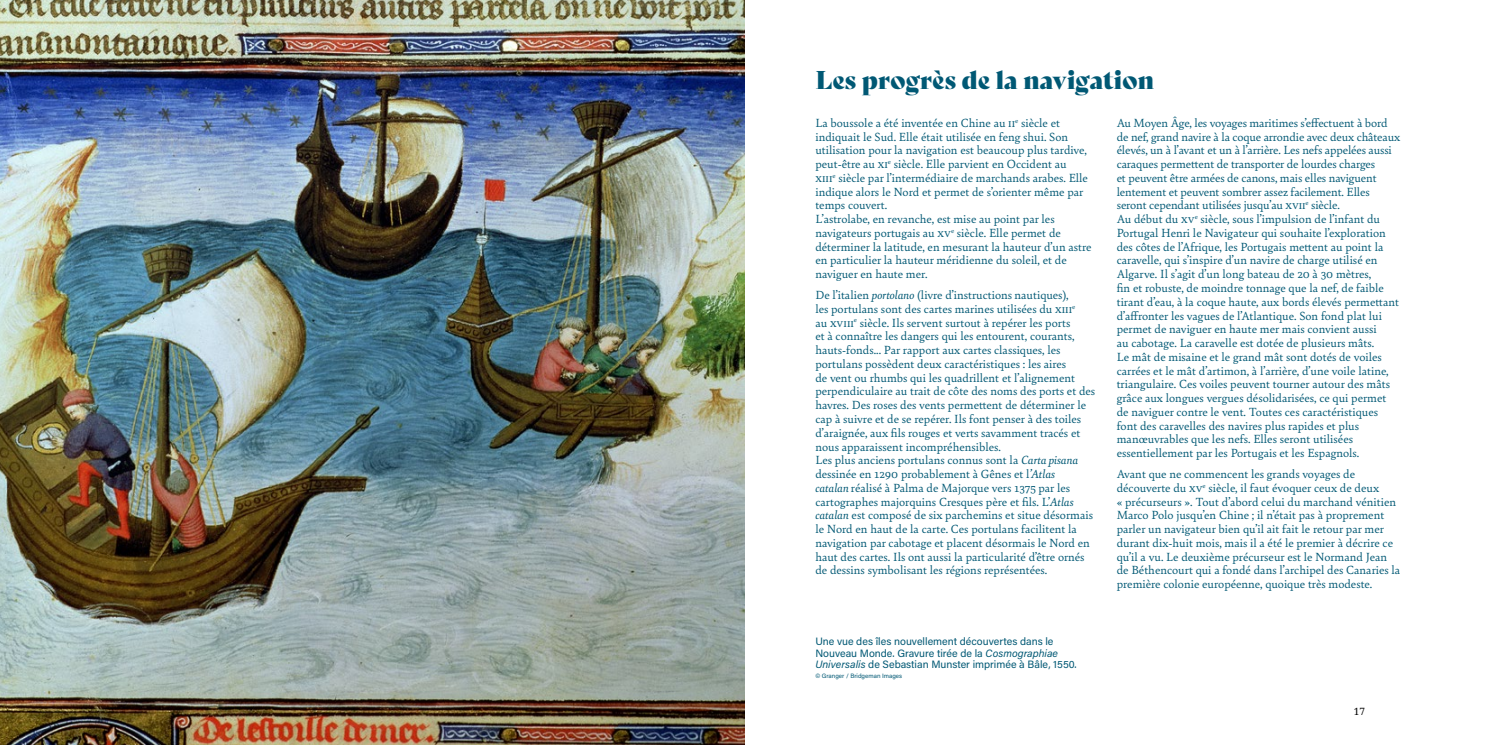
<style>
.page{position:relative;width:1489px;height:745px;background:#fff}
.page>*{position:absolute;margin:0;border:0;box-sizing:border-box;transform-origin:0 0}
.t1{font:25px "Bely Display";color:#005874}
.t2{font:12.5px/13.8px "Bely";color:#005874}
.t3{font:10.62px/11.9px "Acumin Pro";color:#005874}
.t4{font:10px "Droid Serif";color:#000}
.t5{font:6.25px "Acumin Pro";color:#005874}
.s1{font-style:italic}
</style>
<div class="page">
<img style="left:0;top:0;width:744px;height:744px">
<h1 class="t1" style="left:815px;top:60px;width:340px">Les progrès de la navigation</h1>
<p class="t2" style="left:815px;top:115px;width:278px">La boussole a été inventée en Chine au ii<sup>e</sup> siècle et indiquait le Sud. Elle était utilisée en feng shui. Son utilisation pour la navigation est beaucoup plus tardive, peut-être au xi<sup>e</sup> siècle. Elle parvient en Occident au<br>xiii<sup>e</sup> siècle par l’intermédiaire de marchands arabes. Elle indique alors le Nord et permet de s’orienter même par temps couvert.<br>L’astrolabe, en revanche, est mise au point par les navigateurs portugais au xv<sup>e</sup> siècle. Elle permet de déterminer la latitude, en mesurant la hauteur d’un astre en particulier la hauteur méridienne du soleil, et de naviguer en haute mer.</p>
<p class="t2" style="left:815px;top:287px;width:281px">De l’italien <span class="s1">portolano</span> (livre d’instructions nautiques),<br>les portulans sont des cartes marines utilisées du xiii<sup>e<br></sup>au xviii<sup>e</sup> siècle. Ils servent surtout à repérer les ports<br>et à connaître les dangers qui les entourent, courants, hauts-fonds... Par rapport aux cartes classiques, les portulans possèdent deux caractéristiques : les aires<br>de vent ou rhumbs qui les quadrillent et l’alignement perpendiculaire au trait de côte des noms des ports et des havres. Des roses des vents permettent de déterminer le cap à suivre et de se repérer. Ils font penser à des toiles d’araignée, aux fils rouges et verts savamment tracés et nous apparaissent incompréhensibles.<br>Les plus anciens portulans connus sont la <span class="s1">Carta pisana </span>dessinée en 1290 probablement à Gênes et l<span class="s1">’Atlas<br>catalan</span> réalisé à Palma de Majorque vers 1375 par les cartographes majorquins Cresques père et fils. L’<span class="s1">Atlas catalan</span> est composé de six parchemins et situe désormais le Nord en haut de la carte. Ces portulans facilitent la navigation par cabotage et placent désormais le Nord en haut des cartes. Ils ont aussi la particularité d’être ornés de dessins symbolisant les régions représentées.</p>
<p class="t3" style="left:815px;top:634px;width:263px">Une vue des îles nouvellement découvertes dans le<br>Nouveau Monde. Gravure tirée de la <span class="s1">Cosmographiae<br>Universalis</span> de Sebastian Munster imprimée à Bâle, 1550.</p>
<p class="t5" style="left:815px;top:670px;width:88px">© Granger / Bridgeman Images</p>
<p class="t2" style="left:1116px;top:115px;width:285px">Au Moyen Âge, les voyages maritimes s’effectuent à bord de nef, grand navire à la coque arrondie avec deux châteaux élevés, un à l’avant et un à l’arrière. Les nefs appelées aussi caraques permettent de transporter de lourdes charges<br>et peuvent être armées de canons, mais elles naviguent lentement et peuvent sombrer assez facilement. Elles seront cependant utilisées jusqu’au xvii<sup>e</sup> siècle.<br>Au début du xv<sup>e</sup> siècle, sous l’impulsion de l’infant du Portugal Henri le Navigateur qui souhaite l’exploration des côtes de l’Afrique, les Portugais mettent au point la caravelle, qui s’inspire d’un navire de charge utilisé en Algarve. Il s’agit d’un long bateau de 20 à 30 mètres,<br>fin et robuste, de moindre tonnage que la nef, de faible tirant d’eau, à la coque haute, aux bords élevés permettant d’affronter les vagues de l’Atlantique. Son fond plat lui permet de naviguer en haute mer mais convient aussi<br>au cabotage. La caravelle est dotée de plusieurs mâts.<br>Le mât de misaine et le grand mât sont dotés de voiles carrées et le mât d’artimon, à l’arrière, d’une voile latine, triangulaire. Ces voiles peuvent tourner autour des mâts grâce aux longues vergues désolidarisées, ce qui permet de naviguer contre le vent. Toutes ces caractéristiques font des caravelles des navires plus rapides et plus manœuvrables que les nefs. Elles seront utilisées essentiellement par les Portugais et les Espagnols.</p>
<p class="t2" style="left:1116px;top:466px;width:285px">Avant que ne commencent les grands voyages de découverte du xv<sup>e</sup> siècle, il faut évoquer ceux de deux<br>« précurseurs ». Tout d’abord celui du marchand vénitien Marco Polo jusqu’en Chine ; il n’était pas à proprement parler un navigateur bien qu’il ait fait le retour par mer durant dix-huit mois, mais il a été le premier à décrire ce qu’il a vu. Le deuxième précurseur est le Normand Jean de Béthencourt qui a fondé dans l’archipel des Canaries la première colonie européenne, quoique très modeste.</p>
<p class="t4" style="left:1353px;top:703px;width:13px">17</p>
</div>
